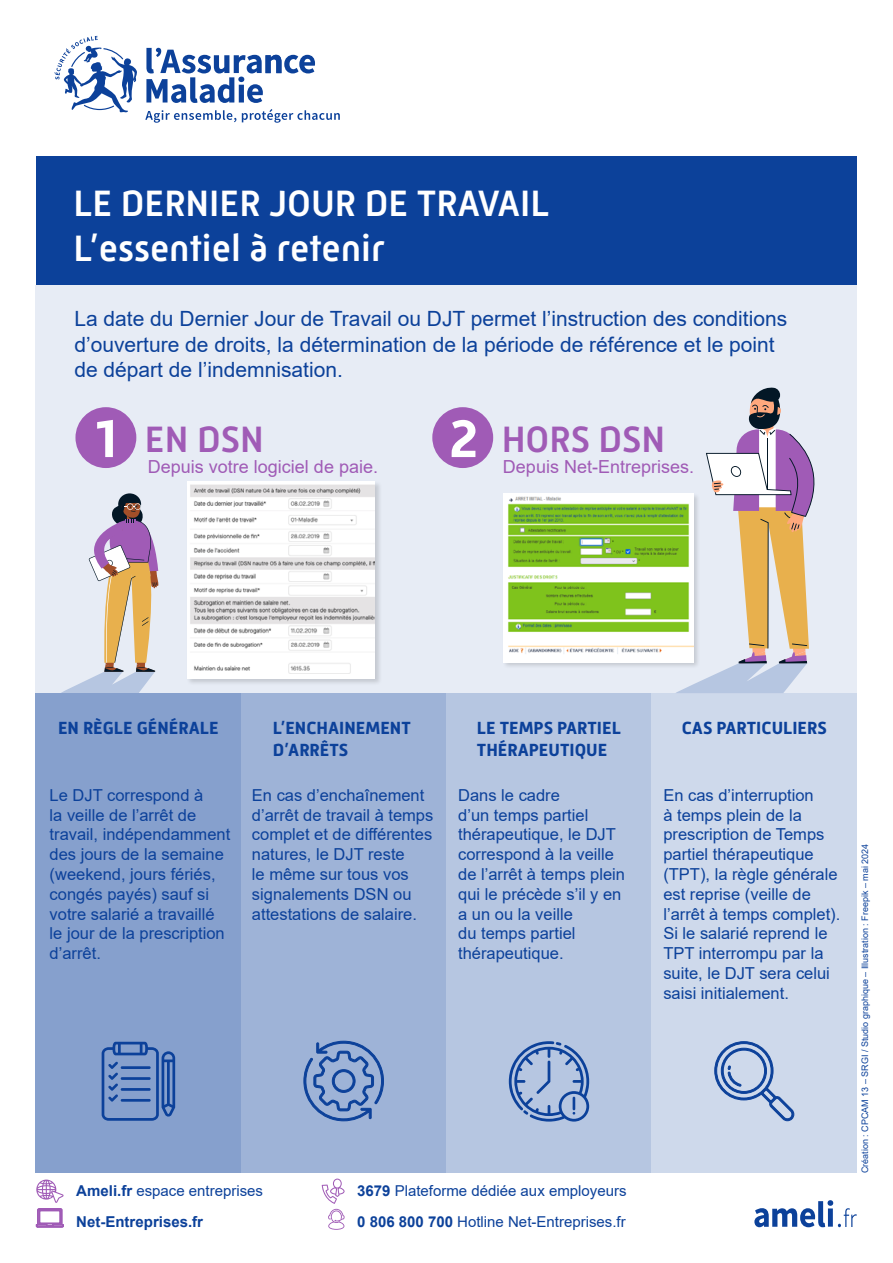
<style>
.page{position:relative;width:893px;height:1263px;background:#fff}
.page>*{position:absolute;margin:0;border:0;box-sizing:border-box;transform-origin:0 0}
.t1{font:500 37.5px/45px "Mic 32 New";color:#fff}
.t2{font:500 37.5px "Mic 32 New";color:#a05bb6}
.t3{font:21px/25.2px "Arial";color:#0c419a}
.t4{font:700 18px/21.6px "Mic 32 New";color:#0c419a}
.t5{font:18px "Arial";color:#a05bb6}
.t6{font:16.5px/19.8px "Arial";color:#0c419a}
.t7{font:15px "Arial";color:#0c419a}
.t8{font:700 15px "Arial";color:#0c419a}
.t9{font:9px "Arial";color:#0c419a}
.s1{font-weight:700;font-size:54px;color:#fff}
.s2{font-weight:700}
</style>
<div class="page">
<svg style="left:145px;top:110px;width:91px;height:13px"></svg>
<svg style="left:242px;top:109px;width:98px;height:14px"></svg>
<svg style="left:54px;top:36px;width:83px;height:77px"></svg>
<div style="left:36px;top:156px;width:821px;height:1016px;background:#0c419a"></div>
<svg style="left:146px;top:48px;width:169px;height:55px"></svg>
<svg style="left:754px;top:1200px;width:103px;height:27px"></svg>
<div style="left:35px;top:285px;width:822px;height:408px;background:#e7ecf5"></div>
<div style="left:75px;top:407px;width:61px;height:61px;background:#a05bb6;border-radius:50%"></div>
<div style="left:432px;top:407px;width:61px;height:61px;background:#a05bb6;border-radius:50%"></div>
<div style="left:241px;top:693px;width:206px;height:480px;background:#9eb3d7"></div>
<div style="left:446px;top:693px;width:206px;height:480px;background:#b6c6e1"></div>
<div style="left:651px;top:693px;width:206px;height:480px;background:#ced9eb"></div>
<svg style="left:61px;top:493px;width:98px;height:200px"></svg>
<div style="left:35px;top:693px;width:206px;height:480px;background:#86a0cd"></div>
<svg style="left:676px;top:387px;width:139px;height:306px"></svg>
<svg style="left:322px;top:1178px;width:23px;height:52px"></svg>
<svg style="left:36px;top:1179px;width:28px;height:48px"></svg>
<svg style="left:303px;top:1040px;width:81px;height:82px"></svg>
<svg style="left:102px;top:1042px;width:73px;height:79px"></svg>
<svg style="left:509px;top:1041px;width:80px;height:80px"></svg>
<svg style="left:714px;top:1041px;width:81px;height:80px"></svg>
<div style="left:502px;top:493px;width:198px;height:176px;background:#000;opacity:.15"></div>
<img style="left:503px;top:494px;width:190px;height:168px">
<div style="left:186px;top:481px;width:196px;height:205px;background:#000;opacity:.15"></div>
<img style="left:187px;top:482px;width:188px;height:196px">
<h1 class="t1" style="left:73px;top:180px;width:478px">LE DERNIER JOUR DE TRAVAIL<br>L’essentiel à retenir</h1>
<p class="t3" style="left:74px;top:306px;width:714px">La date du Dernier Jour de Travail ou DJT permet l’instruction des conditions d’ouverture de droits, la détermination de la période de référence et le point de départ de l’indemnisation.</p>
<h1 class="t2" style="left:95px;top:418px;width:170px"><span class="s1">1</span> EN DSN</h1>
<h1 class="t2" style="left:450px;top:418px;width:217px"><span class="s1">2</span> HORS DSN</h1>
<p class="t5" style="left:148px;top:454px;width:232px">Depuis votre logiciel de paie.</p>
<p class="t5" style="left:503px;top:454px;width:193px">Depuis Net-Entreprises.</p>
<p class="t4" style="left:58px;top:717px;width:162px">EN RÈGLE GÉNÉRALE</p>
<p class="t6" style="left:50px;top:785px;width:182px">Le DJT correspond à<br>la veille de l’arrêt de travail, indépendamment des jours de la semaine (weekend, jours fériés, congés payés) sauf si votre salarié a travaillé le jour de la prescription d’arrêt.</p>
<p class="t4" style="left:273px;top:717px;width:139px">L’ENCHAINEMENT<br>D’ARRÊTS</p>
<p class="t4" style="left:477px;top:717px;width:145px">LE TEMPS PARTIEL<br>THÉRAPEUTIQUE</p>
<p class="t4" style="left:682px;top:717px;width:147px">CAS PARTICULIERS</p>
<p class="t6" style="left:252px;top:785px;width:183px">En cas d’enchaînement d’arrêt de travail à temps complet et de différentes natures, le DJT reste<br>le même sur tous vos signalements DSN ou attestations de salaire.</p>
<p class="t6" style="left:458px;top:785px;width:168px">Dans le cadre<br>d’un temps partiel thérapeutique, le DJT correspond à la veille de l’arrêt à temps plein qui le précède s’il y en a un ou la veille<br>du temps partiel thérapeutique.</p>
<p class="t6" style="left:663px;top:785px;width:178px">En cas d’interruption<br>à temps plein de la prescription de Temps partiel thérapeutique (TPT), la règle générale est reprise (veille de l’arrêt à temps complet).<br>Si le salarié reprend le<br>TPT interrompu par la suite, le DJT sera celui saisi initialement.</p>
<p class="t7" style="left:76px;top:1181px;width:188px"><span class="s2">Ameli.fr</span> espace entreprises</p>
<p class="t7" style="left:357px;top:1181px;width:271px"><span class="s2">3679</span> Plateforme dédiée aux employeurs</p>
<p class="t8" style="left:76px;top:1211px;width:128px">Net-Entreprises.fr</p>
<p class="t7" style="left:357px;top:1211px;width:270px"><span class="s2">0 806 800 700</span> Hotline Net-Entreprises.fr</p>
<p class="t9" style="left:859px;top:1173px;width:331px;rotate:-90deg">Création : CPCAM 13 – SRGI / Studio graphique – Illustration : Freepik – mai 2024</p>
</div>
